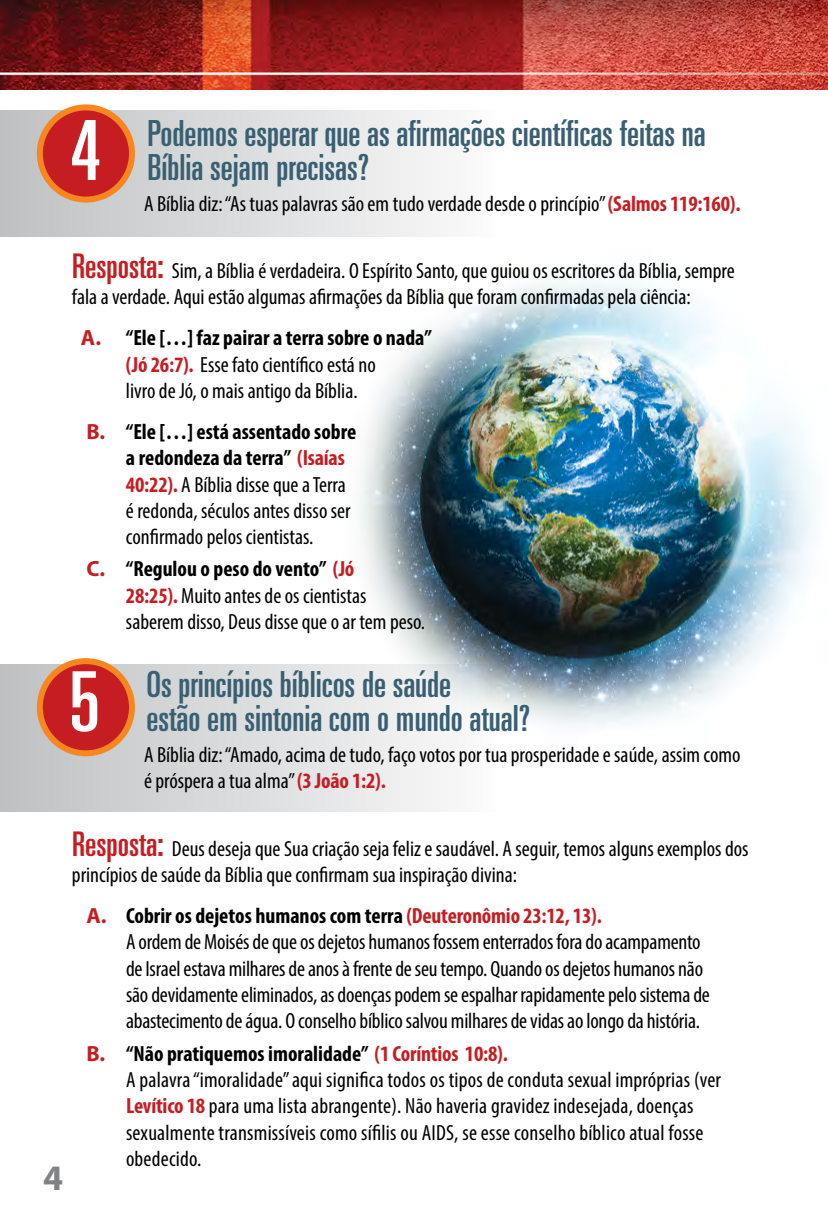
<style>
.page{position:relative;width:828px;height:1224px;background:#fff}
.page>*{position:absolute;margin:0;border:0;box-sizing:border-box;transform-origin:0 0}
.t1{font:ultra-condensed 83px "Univers";color:#fff}
.t2{font:ultra-condensed 36px/34px "Univers";color:#395f72}
.t3{font:700 36px "Myriad Pro";color:#808285}
.t4{font:condensed 22px/26.4px "Myriad Pro";color:#000}
.s1{font-weight:700;color:#c61d23}
.s2{font-family:"Univers";font-stretch:ultra-condensed;font-size:34px;color:#c61d23}
.s3{font-weight:700;font-stretch:normal;color:#c61d23}
.s4{font-weight:700}
</style>
<div class="page">
<img style="left:359px;top:280px;width:455px;height:446px">
<svg style="left:0;top:664px;width:500px;height:148px"></svg>
<div style="left:40px;top:661px;width:92px;height:92px;background:#c61d23;border-radius:50%"></div>
<div style="left:37px;top:658px;width:98px;height:98px;border:6px solid #f6871f;border-radius:50%"></div>
<div style="left:0;top:110px;width:500px;height:127px;background:linear-gradient(to right,#bfbebc,#fbfcfe)"></div>
<div style="left:40px;top:107px;width:92px;height:93px;background:#c61d23;border-radius:50%"></div>
<div style="left:37px;top:104px;width:98px;height:99px;border:6px solid #f6871f;border-radius:50%"></div>
<img style="left:0;top:0;width:828px;height:90px">
<h2 class="t3" style="left:43px;top:1155px;width:21px">4</h2>
<h1 class="t1" style="left:70px;top:103px;width:32px">4</h1>
<h2 class="t2" style="left:147px;top:116px;width:560px">Podemos esperar que as afirmações científicas feitas na<br>Bíblia sejam precisas?</h2>
<p class="t4" style="left:144px;top:190px;width:598px">A Bíblia diz: “As tuas palavras são em tudo verdade desde o princípio” <span class="s1">(Salmos 119:160).</span></p>
<p class="t4" style="left:72px;top:257px;width:664px"><span class="s2">Resposta:</span> Sim, a Bíblia é verdadeira. O Espírito Santo, que guiou os escritores da Bíblia, sempre fala a verdade. Aqui estão algumas afirmações da Bíblia que foram confirmadas pela ciência:</p>
<p class="t4" style="left:126px;top:324px;width:307px;text-indent:-45px"><span class="s3">A.</span> <span class="s4">“Ele […] faz pairar a terra sobre o nada” </span><span class="s1">(Jó 26:7).</span> Esse fato científico está no<br>livro de Jó, o mais antigo da Bíblia.</p>
<p class="t4" style="left:126px;top:418px;width:232px;text-indent:-40px"><span class="s3">B.</span> <span class="s4">“Ele […] está assentado sobre a redondeza da terra”</span> <span class="s1">(Isaías<br>40:22).</span> A Bíblia disse que a Terra é redonda, séculos antes disso ser confirmado pelos cientistas.</p>
<p class="t4" style="left:126px;top:556px;width:301px;text-indent:-40px"><span class="s3">C.</span> <span class="s4">“Regulou o peso do vento”</span> <span class="s1">(Jó<br>28:25).</span> Muito antes de os cientistas saberem disso, Deus disse que o ar tem peso.</p>
<h1 class="t1" style="left:69px;top:655px;width:32px">5</h1>
<h2 class="t2" style="left:146px;top:667px;width:385px">Os princípios bíblicos de saúde<br>estão em sintonia com o mundo atual?</h2>
<p class="t4" style="left:144px;top:741px;width:598px">A Bíblia diz: “Amado, acima de tudo, faço votos por tua prosperidade e saúde, assim como é próspera a tua alma” <span class="s1">(3 João 1:2).</span></p>
<p class="t4" style="left:72px;top:835px;width:678px"><span class="s2">Resposta:</span> Deus deseja que Sua criação seja feliz e saudável. A seguir, temos alguns exemplos dos princípios de saúde da Bíblia que confirmam sua inspiração divina:</p>
<p class="t4" style="left:126px;top:902px;width:585px;text-indent:-40px"><span class="s3">A.</span> <span class="s4">Cobrir os dejetos humanos com terra</span> <span class="s1">(Deuteronômio 23:12, 13).<br></span>A ordem de Moisés de que os dejetos humanos fossem enterrados fora do acampamento de Israel estava milhares de anos à frente de seu tempo. Quando os dejetos humanos não são devidamente eliminados, as doenças podem se espalhar rapidamente pelo sistema de abastecimento de água. O conselho bíblico salvou milhares de vidas ao longo da história.</p>
<p class="t4" style="left:126px;top:1040px;width:597px;text-indent:-40px"><span class="s3">B.</span> <span class="s4">“Não pratiquemos imoralidade”</span> <span class="s1">(1 Coríntios 10:8).<br></span>A palavra “imoralidade” aqui significa todos os tipos de conduta sexual impróprias (ver <span class="s1">Levítico 18</span> para uma lista abrangente). Não haveria gravidez indesejada, doenças sexualmente transmissíveis como sífilis ou AIDS, se esse conselho bíblico atual fosse obedecido.</p>
</div>
